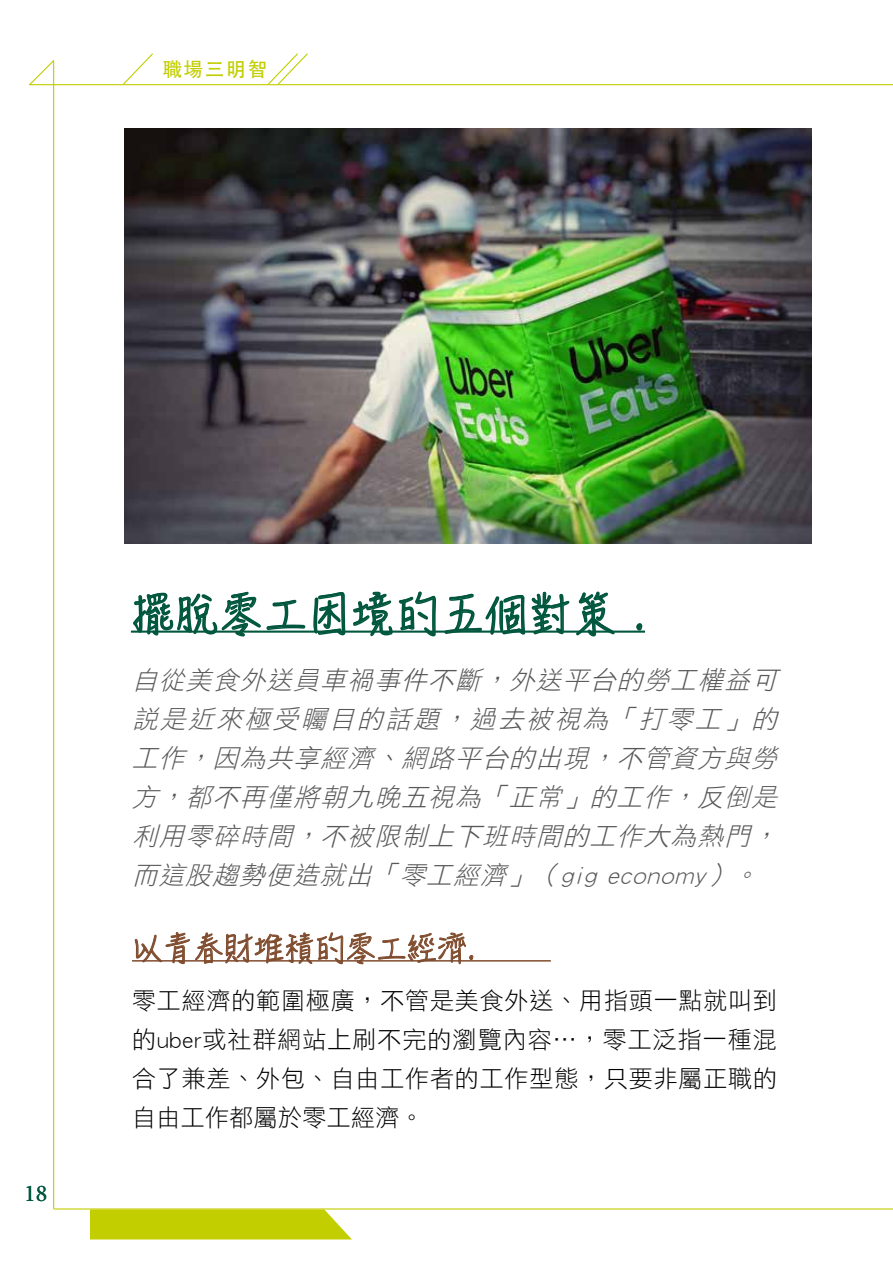
<style>
.page{position:relative;width:893px;height:1263px;background:#fff}
.page>*{position:absolute;margin:0;border:0;box-sizing:border-box;transform-origin:0 0}
.t1{font:42px "Hanzi Pen TC W3";letter-spacing:.05em;color:#00573d}
.t2{font:30px "Hanzi Pen TC W3";letter-spacing:.015em;color:#804c2e}
.t3{font:italic 25.5px/39px "DF Hei Std W3";color:#595757;text-align:justify}
.t4{font:24px/39px "DF Hei Std W3";letter-spacing:.035em;color:#000;text-align:justify}
.t5{font:24px "Minion Pro";color:#00573d}
.t6{font:500 19.8px "ST Heiti TC";letter-spacing:.075em;color:#c2ce00}
</style>
<div class="page">
<svg style="left:90px;top:1236px;width:262px;height:3px"></svg>
<svg style="left:148px;top:53px;width:5px;height:5px"></svg>
<svg style="left:292px;top:53px;width:16px;height:5px"></svg>
<img style="left:53px;top:86px;width:840px;height:1150px">
<p class="t6" style="left:162px;top:58px;width:107px">職場三明智</p>
<p class="t5" style="left:24px;top:1178px;width:25px">18</p>
<h1 class="t1" style="left:131px;top:588px;width:516px">擺脫零工困境的五個對策 .</h1>
<p class="t3" style="left:132px;top:660px;width:654px">自從美食外送員車禍事件不斷，外送平台的勞工權益可說是近來極受矚目的話題，過去被視為「打零工」的工作，因為共享經濟、網路平台的出現，不管資方與勞方，都不再僅將朝九晚五視為「正常」的工作，反倒是利用零碎時間，不被限制上下班時間的工作大為熱門，而這股趨勢便造就出「零工經濟」（gig economy）。</p>
<p class="t2" style="left:132px;top:930px;width:345px">以青春財堆積的零工經濟.</p>
<p class="t4" style="left:132px;top:980px;width:646px">零工經濟的範圍極廣，不管是美食外送、用指頭一點就叫到的uber或社群網站上刷不完的瀏覽內容…，零工泛指一種混合了兼差、外包、自由工作者的工作型態，只要非屬正職的自由工作都屬於零工經濟。</p>
</div>
